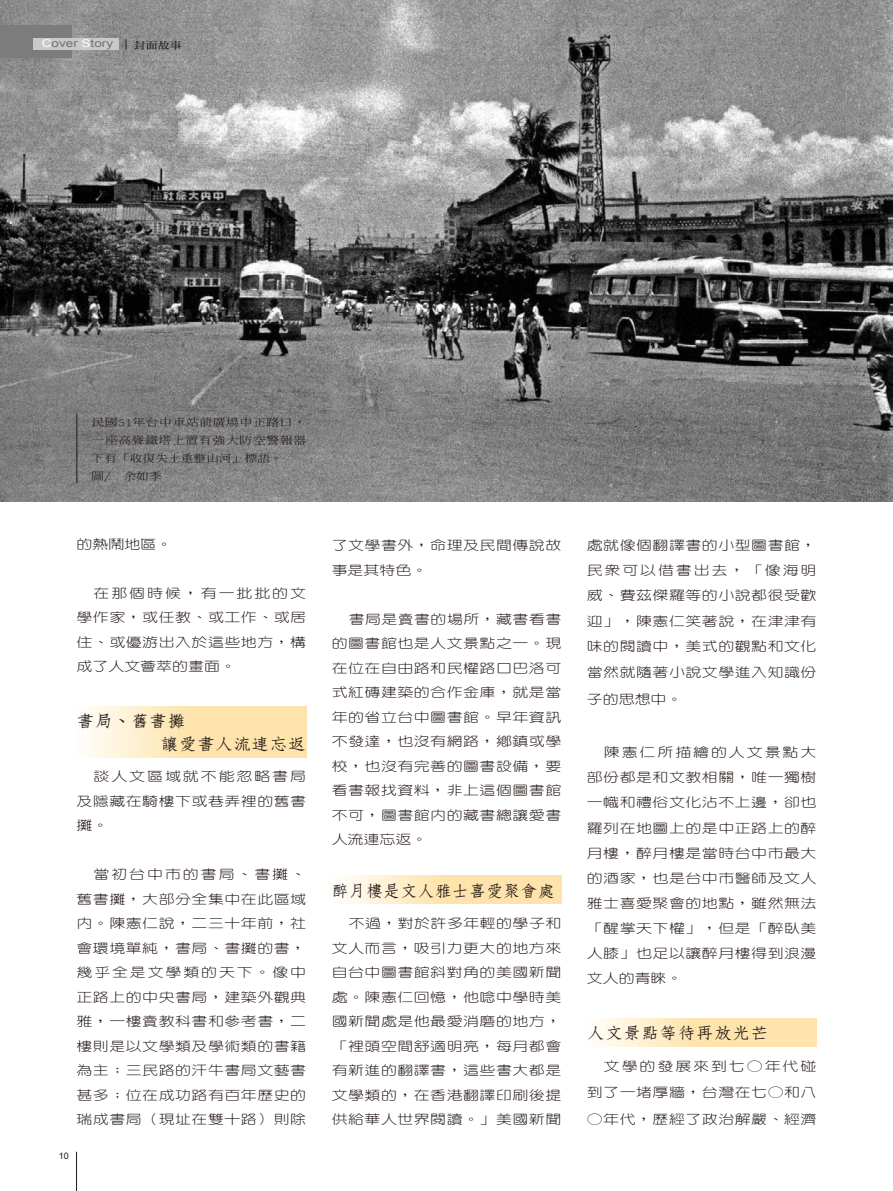
<style>
.page{position:relative;width:893px;height:1191px;background:#fff}
.page>*{position:absolute;margin:0;border:0;box-sizing:border-box;transform-origin:0 0}
.t1{font:700 16.2px/23px "Nan Sung";color:#221815;scale:1.12 1}
.t2{font:700 16.2px "Nan Sung";color:#221815;scale:1.06 1}
.t3{font:300 12.75px/24.5px "Yen Round";letter-spacing:.03em;color:#221815;text-align:justify;scale:1.25 1}
.t4{font:300 12.75px/26.5px "Yen Round";letter-spacing:.075em;color:#221815;text-align:right;scale:1.25 1}
.t5{font:10.8px "Arial";color:#727172;scale:1.25 1}
.t6{font:500 10.2px/18px "Inn Ming";letter-spacing:.05em;color:#221815;scale:1.25 1}
.t7{font:700 9.6px "Inn Ming";color:#221815;scale:1.25 1}
.t8{font:9px "Arial";color:#221815}
.s1{color:#fff}
</style>
<div class="page">
<svg style="left:343px;top:875px;width:218px;height:29px;background:#fee9bc"></svg>
<svg style="left:598px;top:1018px;width:218px;height:28px;background:#fee9bc"></svg>
<svg style="left:88px;top:706px;width:218px;height:51px;background:#fee9bc"></svg>
<img style="left:0;top:0;width:893px;height:502px">
<hr style="left:76px;top:1151px;width:1px;height:40px;background:#221815">
<hr style="left:77px;top:414px;width:1px;height:69px;background:#221815">
<div style="left:0;top:26px;width:72px;height:32px;background:#7d7c7d"></div>
<div style="left:33px;top:39px;width:86px;height:11px;background:#c8c9ca"></div>
<p class="t5" style="left:42px;top:37px;width:59px"><span class="s1">C</span>over <span class="s1">S</span>tory</p>
<p class="t7" style="left:134px;top:40px;width:40px">封面故事</p>
<p class="t6" style="left:92px;top:413px;width:173px">民國51年台中車站前廣場中正路口，一座高聳鐵塔上置有強大防空警報器下有「收復失土重整山河」標語。<br>圖/　余如季</p>
<p class="t3" style="left:77px;top:531px;width:78px">的熱鬧地區。</p>
<p class="t3" style="left:77px;top:580px;width:185px;text-indent:17px">在那個時候，有一批批的文學作家，或任教、或工作、或居住、或優游出入於這些地方，構成了人文薈萃的畫面。</p>
<p class="t1" style="left:161px;top:709px;width:131px;text-indent:-84px">書局、舊書攤<br>讓愛書人流連忘返</p>
<p class="t3" style="left:77px;top:764px;width:185px;text-indent:17px">談人文區域就不能忽略書局及隱藏在騎樓下或巷弄裡的舊書攤。</p>
<p class="t3" style="left:77px;top:862px;width:185px;text-indent:17px">當初台中市的書局、書攤、舊書攤，大部分全集中在此區域內。陳憲仁說，二三十年前，社會環境單純，書局、書攤的書，幾乎全是文學類的天下。像中正路上的中央書局，建築外觀典雅，一樓賣教科書和參考書，二樓則是以文學類及學術類的書籍為主；三民路的汗牛書局文藝書甚多；位在成功路有百年歷史的瑞成書局（現址在雙十路）則除</p>
<p class="t8" style="left:59px;top:1150px;width:12px">10</p>
<p class="t3" style="left:332px;top:533px;width:185px">了文學書外，命理及民間傳說故事是其特色。</p>
<p class="t3" style="left:332px;top:606px;width:185px;text-indent:17px">書局是賣書的場所，藏書看書的圖書館也是人文景點之一。現在位在自由路和民權路口巴洛可式紅磚建築的合作金庫，就是當年的省立台中圖書館。早年資訊不發達，也沒有網路，鄉鎮或學校，也沒有完善的圖書設備，要看書報找資料，非上這個圖書館不可，圖書館內的藏書總讓愛書人流連忘返。</p>
<p class="t2" style="left:332px;top:882px;width:212px">醉月樓是文人雅士喜愛聚會處</p>
<p class="t3" style="left:332px;top:911px;width:185px;text-indent:17px">不過，對於許多年輕的學子和文人而言，吸引力更大的地方來自台中圖書館斜對角的美國新聞處。陳憲仁回憶，他唸中學時美國新聞處是他最愛消磨的地方，「裡頭空間舒適明亮，每月都會有新進的翻譯書，這些書大都是文學類的，在香港翻譯印刷後提供給華人世界閱讀。」美國新聞</p>
<p class="t3" style="left:587px;top:533px;width:185px;line-height:25px">處就像個翻譯書的小型圖書館，民眾可以借書出去，「像海明威、費茲傑羅等的小說都很受歡迎」，陳憲仁笑著說，在津津有味的閱讀中，美式的觀點和文化</p>
<p class="t3" style="left:587px;top:659px;width:185px;line-height:26.5px">當然就隨著小說文學進入知識份子的思想中。</p>
<p class="t3" style="left:587px;top:740px;width:185px;line-height:25px;text-indent:17px">陳憲仁所描繪的人文景點大部份都是和文教相關，唯一獨樹一幟和禮俗文化沾不上邊，卻也羅列在地圖上的是中正路上的醉月樓，醉月樓是當時台中市最大的酒家，也是台中市醫師及文人雅士喜愛聚會的地點，雖然無法「醒掌天下權」，但是「醉臥美人膝」也足以讓醉月樓得到浪漫文人的青睞。</p>
<p class="t1" style="left:587px;top:1021px;width:164px">人文景點等待再放光芒</p>
<p class="t4" style="left:587px;top:1052px;width:185px">文學的發展來到七○年代碰到了一堵厚牆，台灣在七○和八</p>
<p class="t3" style="left:587px;top:1107px;width:185px">○年代，歷經了政治解嚴、經濟</p>
</div>
